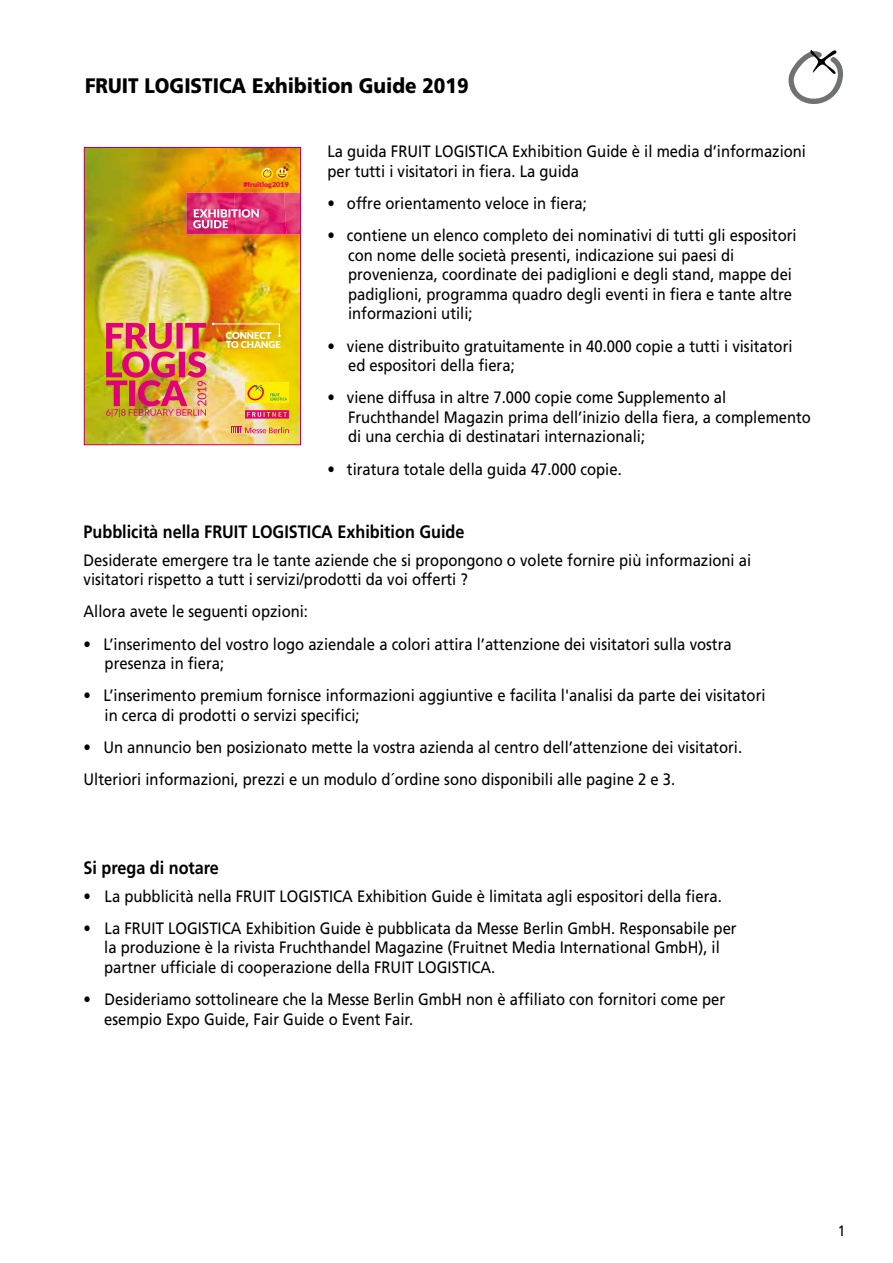
<style>
.page{position:relative;width:893px;height:1263px;background:#fff}
.page>*{position:absolute;margin:0;border:0;box-sizing:border-box;transform-origin:0 0}
.t1{font:900 21px "Frutiger";color:#000;scale:.9 1}
.t2{font:700 18px "Frutiger";color:#000;scale:.9 1}
.t3{font:16.5px/19.5px "Frutiger";color:#000;scale:.9 1}
.t4{font:15px "Frutiger";color:#000;scale:.9 1}
.t5{font:900 9.45px/9.4px "Lato";color:#fff}
.t6{font:900 6.9px "Lato";color:#e30059;scale:1.04 1}
</style>
<div class="page">
<svg style="left:788px;top:50px;width:55px;height:54px"></svg>
<img style="left:86px;top:149px;width:213px;height:294px">
<div style="left:268px;top:382px;width:21px;height:21px;background:#ffed00"></div>
<div style="left:245px;top:382px;width:21px;height:21px;background:#ffed00"></div>
<svg style="left:247px;top:384px;width:40px;height:17px"></svg>
<svg style="left:231px;top:426px;width:58px;height:7px"></svg>
<svg style="left:245px;top:410px;width:44px;height:9px"></svg>
<svg style="left:212px;top:323px;width:69px;height:14px"></svg>
<img style="left:106px;top:323px;width:100px;height:94px">
<img style="left:186px;top:193px;width:48px;height:41px">
<img style="left:234px;top:193px;width:50px;height:41px">
<img style="left:284px;top:193px;width:15px;height:41px">
<img style="left:194px;top:209px;width:66px;height:9px">
<img style="left:193px;top:220px;width:35px;height:8px">
<svg style="left:261px;top:163px;width:28px;height:17px"></svg>
<div style="left:84px;top:147px;width:217px;height:298px;border:1px solid #b30051"></div>
<p class="t1" style="left:85px;top:73px;width:428px">FRUIT LOGISTICA Exhibition Guide 2019</p>
<p class="t6" style="left:243px;top:181px;width:45px">#fruitlog2019</p>
<p class="t5" style="left:226px;top:330px;width:57px">CONNECT<br>TO CHANGE</p>
<p class="t3" style="left:327px;top:142px;width:533px">La guida FRUIT LOGISTICA Exhibition Guide è il media d’informazioni per tutti i visitatori in fiera. La guida</p>
<p class="t3" style="left:327px;top:194px;width:290px">• offre orientamento veloce in fiera;</p>
<p class="t3" style="left:348px;top:226px;width:500px;text-indent:-21px">• contiene un elenco completo dei nominativi di tutti gli espositori con nome delle società presenti, indicazione sui paesi di provenienza, coordinate dei padiglioni e degli stand, mappe dei padiglioni, programma quadro degli eventi in fiera e tante altre informazioni utili;</p>
<p class="t3" style="left:348px;top:336px;width:495px;text-indent:-21px">• viene distribuito gratuitamente in 40.000 copie a tutti i visitatori ed espositori della fiera;</p>
<p class="t3" style="left:348px;top:388px;width:516px;text-indent:-21px">• viene diffusa in altre 7.000 copie come Supplemento al<br>Fruchthandel Magazin prima dell’inizio della fiera, a complemento di una cerchia di destinatari internazionali;</p>
<p class="t3" style="left:327px;top:459px;width:329px">• tiratura totale della guida 47.000 copie.</p>
<p class="t2" style="left:84px;top:521px;width:425px">Pubblicità nella FRUIT LOGISTICA Exhibition Guide</p>
<p class="t3" style="left:84px;top:550px;width:743px">Desiderate emergere tra le tante aziende che si propongono o volete fornire più informazioni ai visitatori rispetto a tutt i servizi/prodotti da voi offerti ?</p>
<p class="t3" style="left:84px;top:602px;width:251px">Allora avete le seguenti opzioni:</p>
<p class="t3" style="left:105px;top:634px;width:698px;text-indent:-21px">• L’inserimento del vostro logo aziendale a colori attira l’attenzione dei visitatori sulla vostra presenza in fiera;</p>
<p class="t3" style="left:105px;top:686px;width:736px;text-indent:-21px">• L’inserimento premium fornisce informazioni aggiuntive e facilita l'analisi da parte dei visitatori in cerca di prodotti o servizi specifici;</p>
<p class="t3" style="left:84px;top:731px;width:733px;line-height:32.2px">• Un annuncio ben posizionato mette la vostra azienda al centro dell’attenzione dei visitatori.<br>Ulteriori informazioni, prezzi e un modulo d´ordine sono disponibili alle pagine 2 e 3.</p>
<p class="t2" style="left:84px;top:857px;width:152px">Si prega di notare</p>
<p class="t3" style="left:84px;top:886px;width:711px">• La pubblicità nella FRUIT LOGISTICA Exhibition Guide è limitata agli espositori della fiera.</p>
<p class="t3" style="left:104px;top:918px;width:704px;text-indent:-21px">• La FRUIT LOGISTICA Exhibition Guide è pubblicata da Messe Berlin GmbH. Responsabile per la produzione è la rivista Fruchthandel Magazine (Fruitnet Media International GmbH), il partner ufficiale di cooperazione della FRUIT LOGISTICA.</p>
<p class="t3" style="left:104px;top:989px;width:691px;text-indent:-21px">• Desideriamo sottolineare che la Messe Berlin GmbH non è affiliato con fornitori come per esempio Expo Guide, Fair Guide o Event Fair.</p>
<p class="t4" style="left:838px;top:1222px;width:10px">1</p>
</div>
